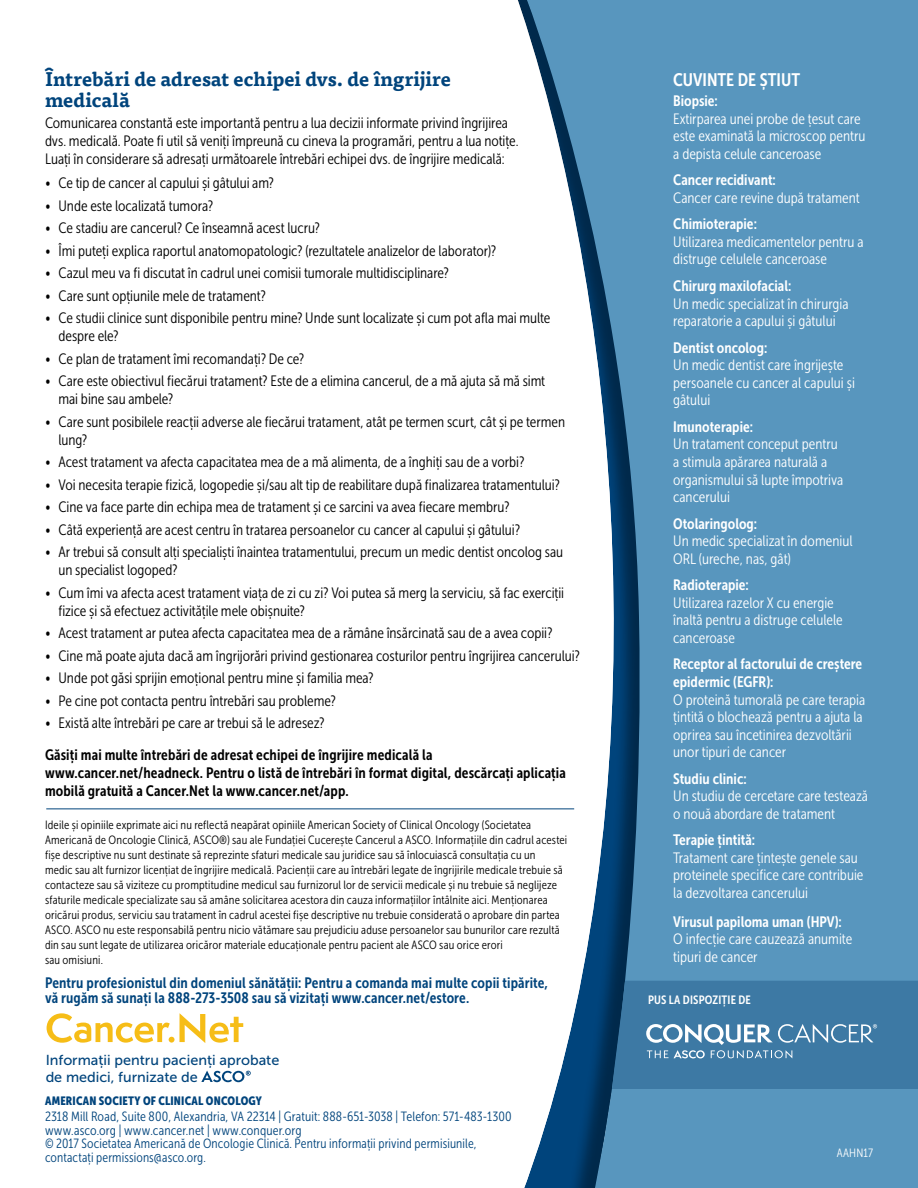
<style>
.page{position:relative;width:918px;height:1188px;background:#fff}
.page>*{position:absolute;margin:0;border:0;box-sizing:border-box;transform-origin:0 0}
.t1{font:700 19.5px/21px "Tisa Pro";color:#00447c}
.t2{font:18px "Museo Sans Cond 700";color:#fff}
.t3{font:15px/18px "Museo Sans Cond 300";letter-spacing:-.005em;color:#000}
.t4{font:15px/17.5px "Museo Sans Cond 300";color:#fff}
.t5{font:15px/17.5px "Museo Sans Cond 700";color:#fff}
.t6{font:15px/18px "Museo Sans Cond 700";letter-spacing:.01em;color:#000}
.t7{font:15px/15px "Museo Sans Cond 700";letter-spacing:.005em;color:#00447c}
.t8{font:14.4px/17.2px "Museo Sans 500";color:#00447c}
.t9{font:13.35px/13.5px "Museo Sans Cond 300";letter-spacing:.01em;color:#00447c}
.t10{font:12px/15px "Museo Sans Cond 300";letter-spacing:.015em;color:#000}
.t11{font:12px "Museo Sans Cond 900";letter-spacing:.015em;color:#00447c}
.t12{font:12px "Museo Sans Cond 700";letter-spacing:.015em;color:#fff}
.t13{font:12px "Museo Sans Cond 300";letter-spacing:.015em;color:#fff}
</style>
<div class="page">
<svg style="left:522px;top:0;width:396px;height:1188px;fill:#5896be"></svg>
<svg style="left:612px;top:981px;width:306px;height:108px;background:#467ea6"></svg>
<hr style="left:46px;top:808px;width:528px;height:1px;background:#00447c">
<svg style="left:47px;top:1013px;width:196px;height:30px"></svg>
<svg style="left:201px;top:1071px;width:50px;height:11px"></svg>
<h1 class="t1" style="left:45px;top:68px;width:408px">Întrebări de adresat echipei dvs. de îngrijire medicală</h1>
<p class="t3" style="left:45px;top:114px;width:475px">Comunicarea constantă este importantă pentru a lua decizii informate privind îngrijirea dvs. medicală. Poate fi util să veniți împreună cu cineva la programări, pentru a lua notițe.<br>Luați în considerare să adresați următoarele întrebări echipei dvs. de îngrijire medicală:</p>
<p class="t3" style="left:45px;top:174px;width:231px">• Ce tip de cancer al capului și gâtului am?</p>
<p class="t3" style="left:45px;top:197px;width:170px">• Unde este localizată tumora?</p>
<p class="t3" style="left:45px;top:219px;width:276px">• Ce stadiu are cancerul? Ce înseamnă acest lucru?</p>
<p class="t3" style="left:45px;top:242px;width:453px">• Îmi puteți explica raportul anatomopatologic? (rezultatele analizelor de laborator)?</p>
<p class="t3" style="left:45px;top:264px;width:406px">• Cazul meu va fi discutat în cadrul unei comisii tumorale multidisciplinare?</p>
<p class="t3" style="left:45px;top:287px;width:222px">• Care sunt opțiunile mele de tratament?</p>
<p class="t3" style="left:58px;top:309px;width:493px;text-indent:-14px">• Ce studii clinice sunt disponibile pentru mine? Unde sunt localizate și cum pot afla mai multe despre ele?</p>
<p class="t3" style="left:45px;top:350px;width:261px">• Ce plan de tratament îmi recomandați? De ce?</p>
<p class="t3" style="left:58px;top:372px;width:488px;text-indent:-14px">• Care este obiectivul fiecărui tratament? Este de a elimina cancerul, de a mă ajuta să mă simt mai bine sau ambele?</p>
<p class="t3" style="left:58px;top:413px;width:508px;text-indent:-14px">• Care sunt posibilele reacții adverse ale fiecărui tratament, atât pe termen scurt, cât și pe termen lung?</p>
<p class="t3" style="left:45px;top:453px;width:481px">• Acest tratament va afecta capacitatea mea de a mă alimenta, de a înghiți sau de a vorbi?</p>
<p class="t3" style="left:45px;top:476px;width:517px">• Voi necesita terapie fizică, logopedie și/sau alt tip de reabilitare după finalizarea tratamentului?</p>
<p class="t3" style="left:45px;top:498px;width:466px">• Cine va face parte din echipa mea de tratament și ce sarcini va avea fiecare membru?</p>
<p class="t3" style="left:45px;top:521px;width:477px">• Câtă experiență are acest centru în tratarea persoanelor cu cancer al capului și gâtului?</p>
<p class="t3" style="left:58px;top:543px;width:506px;text-indent:-14px">• Ar trebui să consult alți specialiști înaintea tratamentului, precum un medic dentist oncolog sau un specialist logoped?</p>
<p class="t3" style="left:58px;top:584px;width:507px;text-indent:-14px">• Cum îmi va afecta acest tratament viața de zi cu zi? Voi putea să merg la serviciu, să fac exerciții fizice și să efectuez activitățile mele obișnuite?</p>
<p class="t3" style="left:45px;top:624px;width:509px">• Acest tratament ar putea afecta capacitatea mea de a rămâne însărcinată sau de a avea copii?</p>
<p class="t3" style="left:45px;top:647px;width:536px">• Cine mă poate ajuta dacă am îngrijorări privind gestionarea costurilor pentru îngrijirea cancerului?</p>
<p class="t3" style="left:45px;top:669px;width:330px">• Unde pot găsi sprijin emoțional pentru mine și familia mea?</p>
<p class="t3" style="left:45px;top:692px;width:292px">• Pe cine pot contacta pentru întrebări sau probleme?</p>
<p class="t3" style="left:45px;top:714px;width:281px">• Există alte întrebări pe care ar trebui să le adresez?</p>
<p class="t6" style="left:45px;top:746px;width:522px">Găsiți mai multe întrebări de adresat echipei de îngrijire medicală la www.cancer.net/headneck. Pentru o listă de întrebări în format digital, descărcați aplicația mobilă gratuită a Cancer.Net la www.cancer.net/app.</p>
<p class="t10" style="left:45px;top:817px;width:524px">Ideile și opiniile exprimate aici nu reflectă neapărat opiniile American Society of Clinical Oncology (Societatea Americană de Oncologie Clinică, ASCO®) sau ale Fundației Cucerește Cancerul a ASCO. Informațiile din cadrul acestei fișe descriptive nu sunt destinate să reprezinte sfaturi medicale sau juridice sau să înlocuiască consultația cu un<br>medic sau alt furnizor licențiat de îngrijire medicală. Pacienții care au întrebări legate de îngrijirile medicale trebuie să contacteze sau să viziteze cu promptitudine medicul sau furnizorul lor de servicii medicale și nu trebuie să neglijeze sfaturile medicale specializate sau să amâne solicitarea acestora din cauza informațiilor întâlnite aici. Menționarea oricărui produs, serviciu sau tratament în cadrul acestei fișe descriptive nu trebuie considerată o aprobare din partea ASCO. ASCO nu este responsabilă pentru nicio vătămare sau prejudiciu aduse persoanelor sau bunurilor care rezultă din sau sunt legate de utilizarea oricăror materiale educaționale pentru pacient ale ASCO sau orice erori<br>sau omisiuni.</p>
<p class="t7" style="left:45px;top:975px;width:505px">Pentru profesionistul din domeniul sănătății: Pentru a comanda mai multe copii tipărite, vă rugăm să sunați la 888-273-3508 sau să vizitați www.cancer.net/estore.</p>
<p class="t8" style="left:46px;top:1051px;width:235px">Informa˜ii pentru pacien˜i aprobate de medici, furnizate de</p>
<p class="t11" style="left:45px;top:1094px;width:218px">AMERICAN SOCIETY OF CLINICAL ONCOLOGY</p>
<p class="t9" style="left:45px;top:1110px;width:468px">2318 Mill Road, Suite 800, Alexandria, VA 22314 | Gratuit: 888-651-3038 | Telefon: 571-483-1300 www.asco.org | www.cancer.net | www.conquer.org<br>© 2017 Societatea Americană de Oncologie Clinică. Pentru informații privind permisiunile, contactați permissions@asco.org.</p>
<p class="t2" style="left:673px;top:69px;width:128px">CUVINTE DE ȘTIUT</p>
<p class="t5" style="left:673px;top:92px;width:46px">Biopsie:</p>
<p class="t4" style="left:673px;top:110px;width:194px">Extirparea unei probe de țesut care este examinată la microscop pentru a depista celule canceroase</p>
<p class="t5" style="left:673px;top:171px;width:104px">Cancer recidivant:</p>
<p class="t4" style="left:673px;top:189px;width:188px">Cancer care revine după tratament</p>
<p class="t5" style="left:673px;top:215px;width:85px">Chimioterapie:</p>
<p class="t4" style="left:673px;top:233px;width:192px">Utilizarea medicamentelor pentru a distruge celulele canceroase</p>
<p class="t5" style="left:673px;top:277px;width:120px">Chirurg maxilofacial:</p>
<p class="t4" style="left:673px;top:295px;width:177px">Un medic specializat în chirurgia reparatorie a capului și gâtului</p>
<p class="t5" style="left:673px;top:339px;width:96px">Dentist oncolog:</p>
<p class="t4" style="left:673px;top:356px;width:183px">Un medic dentist care îngrijește persoanele cu cancer al capului și gâtului</p>
<p class="t5" style="left:673px;top:418px;width:81px">Imunoterapie:</p>
<p class="t4" style="left:673px;top:436px;width:172px">Un tratament conceput pentru a stimula apărarea naturală a organismului să lupte împotriva cancerului</p>
<p class="t5" style="left:673px;top:515px;width:86px">Otolaringolog:</p>
<p class="t4" style="left:673px;top:532px;width:181px">Un medic specializat în domeniul<br>ORL (ureche, nas, gât)</p>
<p class="t5" style="left:673px;top:576px;width:77px">Radioterapie:</p>
<p class="t4" style="left:673px;top:594px;width:171px">Utilizarea razelor X cu energie înaltă pentru a distruge celulele canceroase</p>
<p class="t5" style="left:673px;top:656px;width:191px">Receptor al factorului de creștere epidermic (EGFR):</p>
<p class="t4" style="left:673px;top:691px;width:194px">O proteină tumorală pe care terapia țintită o blochează pentru a ajuta la oprirea sau încetinirea dezvoltării unor tipuri de cancer</p>
<p class="t5" style="left:673px;top:770px;width:75px">Studiu clinic:</p>
<p class="t4" style="left:673px;top:787px;width:196px">Un studiu de cercetare care testează o nouă abordare de tratament</p>
<p class="t5" style="left:673px;top:831px;width:83px">Terapie țintită:</p>
<p class="t4" style="left:673px;top:849px;width:192px">Tratament care țintește genele sau proteinele specifice care contribuie la dezvoltarea cancerului</p>
<p class="t5" style="left:673px;top:913px;width:170px">Virusul papiloma uman (HPV):</p>
<p class="t4" style="left:673px;top:931px;width:181px">O infecție care cauzează anumite tipuri de cancer</p>
<p class="t12" style="left:648px;top:994px;width:104px">PUS LA DISPOZIȚIE DE</p>
<p class="t13" style="left:837px;top:1146px;width:38px">AAHN17</p>
</div>
